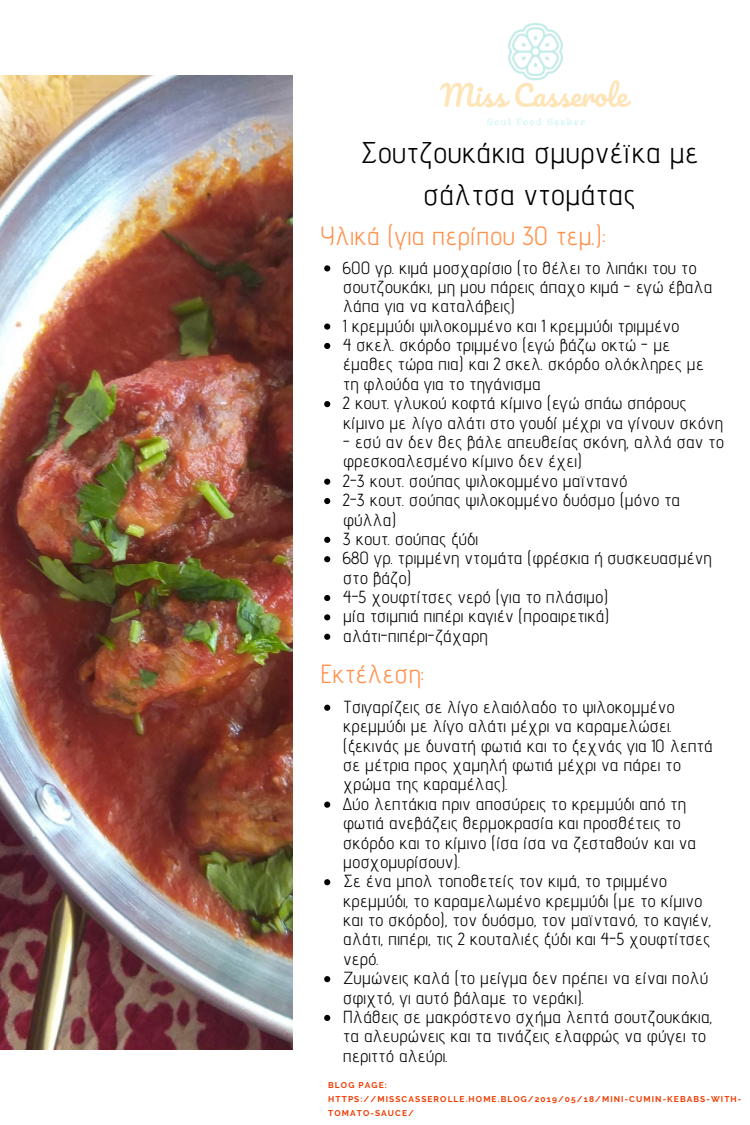
<style>
.page{position:relative;width:750px;height:1125px;background:#fff}
.page>*{position:absolute;margin:0;border:0;box-sizing:border-box;transform-origin:0 0}
.t1{font:30px/41.8px "Advent Pro";color:#000;text-align:center}
.t2{font:26.25px "Advent Pro";color:#ff914d}
.t3{font:17.5px/19.4px "Advent Pro";color:#000}
.t4{font:700 8.38px/13.9px "Raleway";letter-spacing:.13em;color:#ee3c00}
</style>
<div class="page">
<svg style="left:324px;top:265px;width:6px;height:6px"></svg>
<svg style="left:324px;top:324px;width:6px;height:6px"></svg>
<svg style="left:324px;top:343px;width:6px;height:6px"></svg>
<svg style="left:324px;top:401px;width:6px;height:6px"></svg>
<svg style="left:324px;top:479px;width:6px;height:6px"></svg>
<svg style="left:324px;top:498px;width:6px;height:6px"></svg>
<svg style="left:324px;top:537px;width:6px;height:6px"></svg>
<svg style="left:324px;top:556px;width:6px;height:6px"></svg>
<svg style="left:324px;top:595px;width:6px;height:6px"></svg>
<svg style="left:324px;top:614px;width:6px;height:6px"></svg>
<svg style="left:324px;top:634px;width:6px;height:6px"></svg>
<img style="left:440px;top:23px;width:190px;height:103px">
<svg style="left:324px;top:705px;width:6px;height:6px"></svg>
<svg style="left:324px;top:802px;width:6px;height:6px"></svg>
<svg style="left:324px;top:879px;width:6px;height:6px"></svg>
<svg style="left:324px;top:976px;width:6px;height:6px"></svg>
<svg style="left:324px;top:1015px;width:6px;height:6px"></svg>
<img style="left:0;top:75px;width:293px;height:975px">
<h1 class="t1" style="left:360px;top:132px;width:340px">Σουτζουκάκια σμυρνέϊκα με σάλτσα ντομάτας</h1>
<h2 class="t2" style="left:320px;top:219px;width:287px">Υλικά (για περίπου 30 τεμ.):</h2>
<p class="t3" style="left:343px;top:257px;width:382px">600 γρ. κιμά μοσχαρίσιο (το θέλει το λιπάκι του το σουτζουκάκι, μη μου πάρεις άπαχο κιμά - εγώ έβαλα λάπα για να καταλάβεις)<br>1 κρεμμύδι ψιλοκομμένο και 1 κρεμμύδι τριμμένο<br>4 σκελ. σκόρδο τριμμένο (εγώ βάζω οκτώ - με έμαθες τώρα πια) και 2 σκελ. σκόρδο ολόκληρες με τη φλούδα για το τηγάνισμα<br>2 κουτ. γλυκού κοφτά κίμινο (εγώ σπάω σπόρους κίμινο με λίγο αλάτι στο γουδί μέχρι να γίνουν σκόνη</p>
<p class="t3" style="left:343px;top:432px;width:382px">- εσύ αν δεν θες βάλε απευθείας σκόνη, αλλά σαν το φρεσκοαλεσμένο κίμινο δεν έχει)<br>2-3 κουτ. σούπας ψιλοκομμένο μαϊντανό<br>2-3 κουτ. σούπας ψιλοκομμένο δυόσμο (μόνο τα φύλλα)<br>3 κουτ. σούπας ξύδι<br>680 γρ. τριμμένη ντομάτα (φρέσκια ή συσκευασμένη στο βάζο)<br>4-5 χουφτίτσες νερό (για το πλάσιμο)<br>μία τσιμπιά πιπέρι καγιέν (προαιρετικά) αλάτι-πιπέρι-ζάχαρη</p>
<h2 class="t2" style="left:320px;top:658px;width:105px">Εκτέλεση:</h2>
<p class="t3" style="left:343px;top:697px;width:371px">Τσιγαρίζεις σε λίγο ελαιόλαδο το ψιλοκομμένο κρεμμύδι με λίγο αλάτι μέχρι να καραμελώσει. (ξεκινάς με δυνατή φωτιά και το ξεχνάς για 10 λεπτά σε μέτρια προς χαμηλή φωτιά μέχρι να πάρει το χρώμα της καραμέλας).<br>Δύο λεπτάκια πριν αποσύρεις το κρεμμύδι από τη φωτιά ανεβάζεις θερμοκρασία και προσθέτεις το σκόρδο και το κίμινο (ίσα ίσα να ζεσταθούν και να μοσχομυρίσουν).<br>Σε ένα μπολ τοποθετείς τον κιμά, το τριμμένο κρεμμύδι, το καραμελωμένο κρεμμύδι (με το κίμινο και το σκόρδο), τον δυόσμο, τον μαϊντανό, το καγιέν, αλάτι, πιπέρι, τις 2 κουταλιές ξύδι και 4-5 χουφτίτσες νερό.<br>Ζυμώνεις καλά (το μείγμα δεν πρέπει να είναι πολύ σφιχτό, γι αυτό βάλαμε το νεράκι).<br>Πλάθεις σε μακρόστενο σχήμα λεπτά σουτζουκάκια, τα αλευρώνεις και τα τινάζεις ελαφρώς να φύγει το περιττό αλεύρι.</p>
<p class="t4" style="left:328px;top:1078px;width:415px">BLOG PAGE:<br>HTTPS://MISSCASSEROLLE.HOME.BLOG/2019/05/18/MINI-CUMIN-KEBABS-WITH-<br>TOMATO-SAUCE/</p>
</div>
